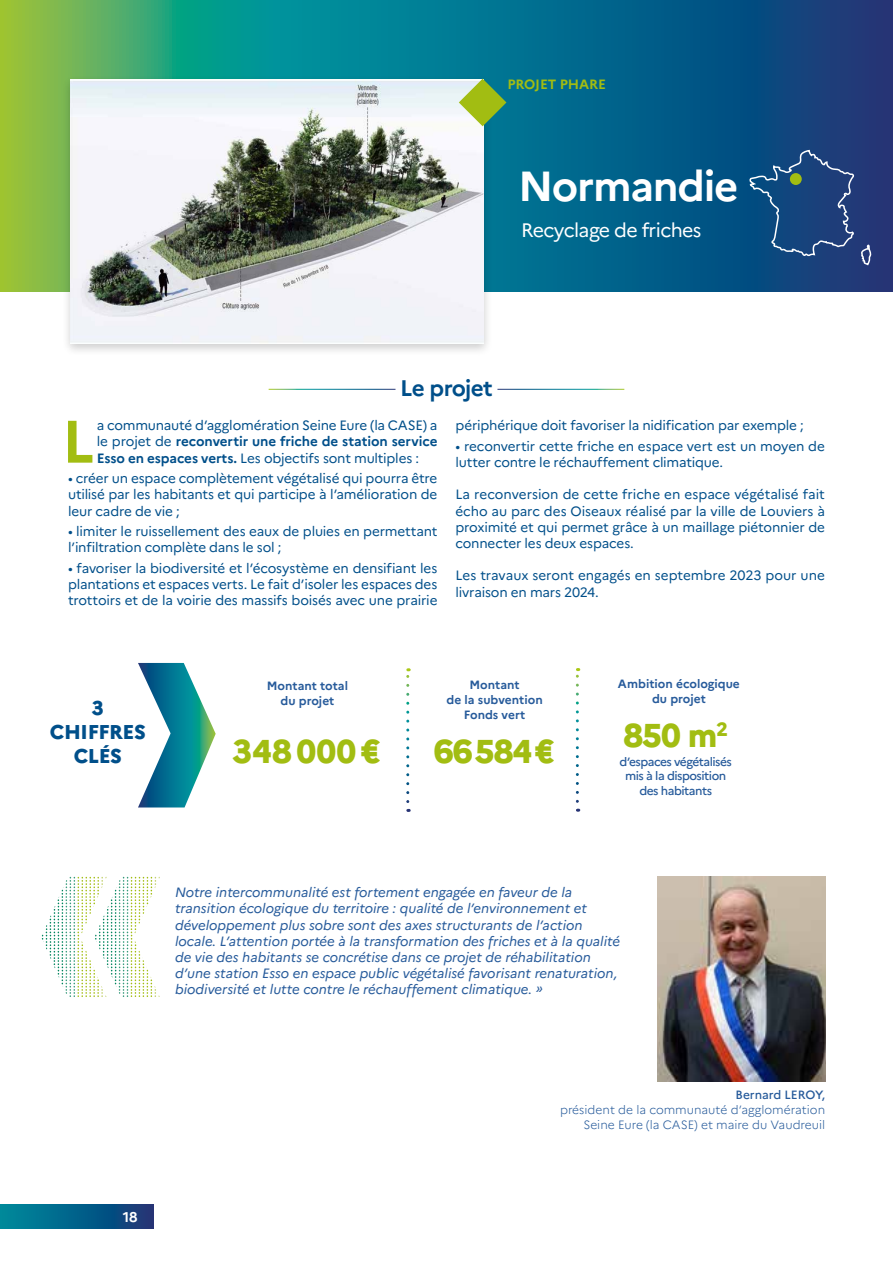
<style>
.page{position:relative;width:893px;height:1263px;background:#fff}
.page>*{position:absolute;margin:0;border:0;box-sizing:border-box;transform-origin:0 0}
.t1{font:700 59.85px "Marianne";color:#a2bd12}
.t2{font:700 42px "Marianne";letter-spacing:-.03em;color:#fff}
.t3{font:800 33px "Marianne";letter-spacing:-.025em;color:#a2bd12}
.t4{font:700 22.5px "Marianne";letter-spacing:-.03em;color:#004f8a}
.t5{font:800 19.95px/24px "Marianne";letter-spacing:-.02em;color:#004f8a;text-align:center}
.t6{font:19.5px "Marianne";letter-spacing:-.03em;color:#fff}
.t7{font:700 14.1px "Marianne";color:#fff}
.t8{font:13.5px/16.2px "Marianne";letter-spacing:-.015em;color:#004f8a}
.t9{font:italic 13.5px/16.2px "Marianne";color:#275b9b}
.t10{font:700 13.5px "Marianne";letter-spacing:-.01em;color:#a2bd12}
.t11{font:700 12px/15px "Marianne";color:#275b9b;text-align:center}
.t12{font:300 12px/15px "Marianne";color:#275b9b;text-align:right}
.t13{font:500 12px/14.4px "Marianne";letter-spacing:-.04em;color:#275b9b;text-align:center}
.t14{font:500 12px "Marianne";color:#275b9b}
.s1{font-weight:700}
</style>
<div class="page">
<svg style="left:0;top:0;width:893px;height:292px;background:#19717e"></svg>
<div style="left:62px;top:75px;width:431px;height:282px;background:#000;opacity:.2"></div>
<img style="left:71px;top:79px;width:412px;height:265px">
<img style="left:657px;top:876px;width:168px;height:205px">
<svg style="left:42px;top:877px;width:118px;height:120px"></svg>
<svg style="left:748px;top:149px;width:125px;height:118px;background:#214b81"></svg>
<div style="left:790px;top:173px;width:12px;height:12px;background:#a2bd12;border-radius:50%"></div>
<svg style="left:138px;top:663px;width:78px;height:144px"></svg>
<svg style="left:576px;top:668px;width:3px;height:133px"></svg>
<svg style="left:406px;top:668px;width:3px;height:134px"></svg>
<svg style="left:459px;top:79px;width:47px;height:47px;background:#8eb969"></svg>
<svg style="left:0;top:1204px;width:153px;height:25px;background:#066089"></svg>
<p class="t10" style="left:507px;top:74px;width:100px">PROJET PHARE</p>
<h2 class="t2" style="left:518px;top:153px;width:222px">Normandie</h2>
<h3 class="t6" style="left:521px;top:215px;width:182px">Recyclage de friches</h3>
<h3 class="t4" style="left:400px;top:371px;width:94px">Le projet</h3>
<h1 class="t1" style="left:62px;top:395px;width:34px">L</h1>
<p class="t8" style="left:97px;top:416px;width:342px;text-align:justify">a communauté d’agglomération Seine Eure (la CASE) a le projet de <span class="s1">reconvertir une friche de station service Esso en espaces verts.</span> Les objectifs sont multiples :</p>
<p class="t8" style="left:68px;top:469px;width:371px;text-align:justify">• créer un espace complètement végétalisé qui pourra être utilisé par les habitants et qui participe à l’amélioration de leur cadre de vie ;</p>
<p class="t8" style="left:68px;top:522px;width:371px">• limiter le ruissellement des eaux de pluies en permettant l’infiltration complète dans le sol ;</p>
<p class="t8" style="left:68px;top:559px;width:371px;text-align:justify">• favoriser la biodiversité et l’écosystème en densifiant les plantations et espaces verts. Le fait d’isoler les espaces des trottoirs et de la voirie des massifs boisés avec une prairie</p>
<p class="t8" style="left:455px;top:416px;width:350px">périphérique doit favoriser la nidification par exemple ;</p>
<p class="t8" style="left:455px;top:437px;width:371px">• reconvertir cette friche en espace vert est un moyen de lutter contre le réchauffement climatique.</p>
<p class="t8" style="left:455px;top:485px;width:371px">La reconversion de cette friche en espace végétalisé fait écho au parc des Oiseaux réalisé par la ville de Louviers à proximité et qui permet grâce à un maillage piétonnier de connecter les deux espaces.</p>
<p class="t8" style="left:455px;top:566px;width:371px">Les travaux seront engagés en septembre 2023 pour une livraison en mars 2024.</p>
<h3 class="t5" style="left:50px;top:694px;width:97px">3<br>CHIFFRES<br>CLÉS</h3>
<p class="t11" style="left:267px;top:677px;width:83px">Montant total du projet</p>
<h3 class="t3" style="left:232px;top:725px;width:150px">348 000 €</h3>
<p class="t11" style="left:446px;top:676px;width:98px">Montant<br>de la subvention<br>Fonds vert</p>
<h3 class="t3" style="left:434px;top:725px;width:122px">66 584 €</h3>
<p class="t11" style="left:618px;top:675px;width:124px">Ambition écologique du projet</p>
<h3 class="t3" style="left:623px;top:710px;width:106px">850 m<sup>2</sup></h3>
<p class="t13" style="left:620px;top:753px;width:114px">d’espaces végétalisés mis à la disposition des habitants</p>
<p class="t7" style="left:123px;top:1205px;width:16px">18</p>
<p class="t9" style="left:175px;top:883px;width:446px">Notre intercommunalité est fortement engagée en faveur de la transition écologique du territoire : qualité de l’environnement et développement plus sobre sont des axes structurants de l’action locale. L’attention portée à la transformation des friches et à la qualité de vie des habitants se concrétise dans ce projet de réhabilitation d’une station Esso en espace public végétalisé favorisant renaturation, biodiversité et lutte contre le réchauffement climatique. »</p>
<p class="t14" style="left:736px;top:1085px;width:91px">Bernard LEROY,</p>
<p class="t12" style="left:560px;top:1101px;width:267px">président de la communauté d’agglomération<br>Seine Eure (la CASE) et maire du Vaudreuil</p>
</div>
